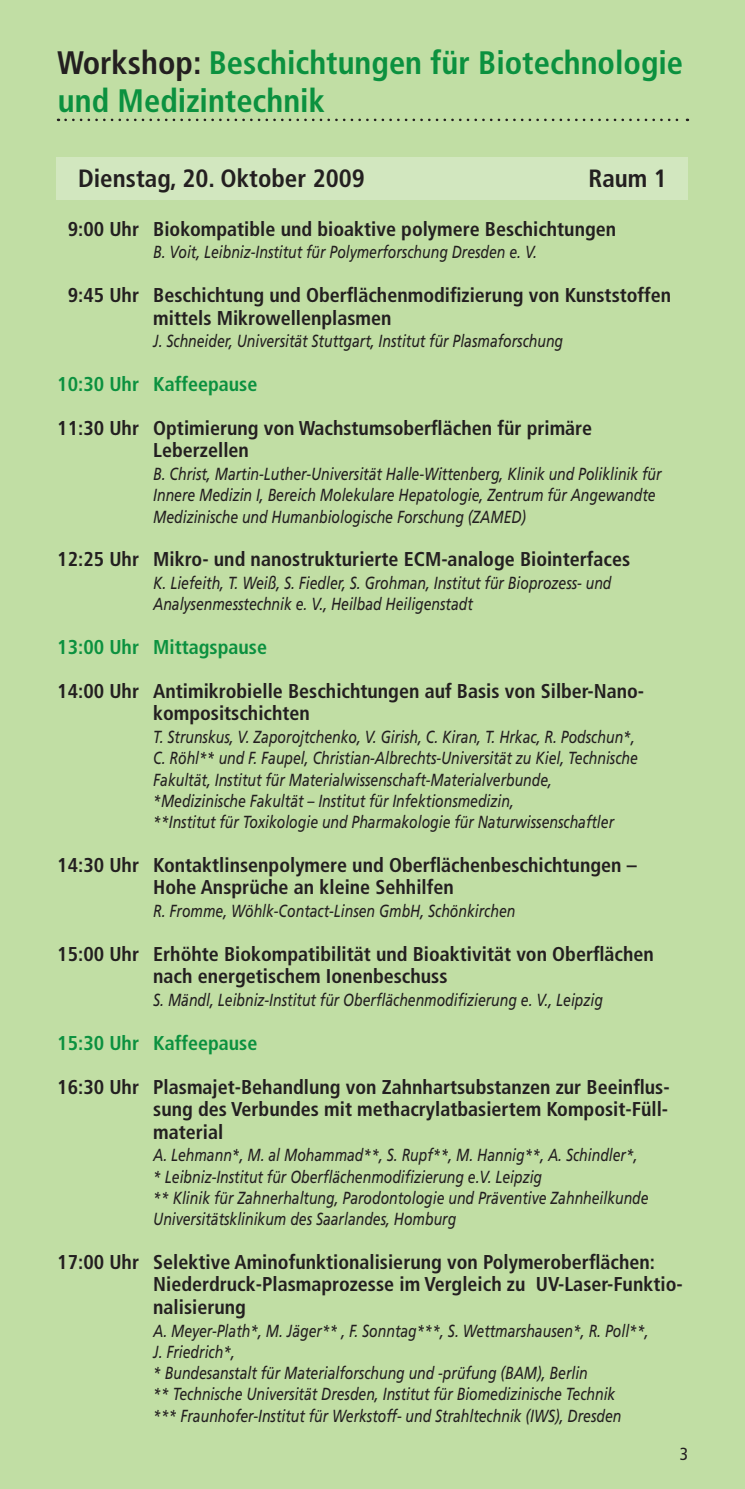
<style>
.page{position:relative;width:745px;height:1489px;background:#fff}
.page>*{position:absolute;margin:0;border:0;box-sizing:border-box;transform-origin:0 0}
.t1{font:700 condensed 32.5px/37.5px "Frutiger";color:#0b913f}
.t2{font:700 condensed 25px "Frutiger";color:#231f20}
.t3{font:700 condensed 20px/22.5px "Frutiger";color:#231f20}
.t4{font:700 condensed 20px "Frutiger";color:#0b913f}
.t5{font:italic 17.5px/21.2px "Frutiger";color:#231f20;scale:.8 1}
.t6{font:condensed 17.5px "Frutiger";color:#231f20}
.s1{color:#231f20}
</style>
<div class="page">
<div style="left:0;top:0;width:744px;height:1488px;background:#c1dea4"></div>
<svg style="left:65px;top:119px;width:622px;height:2px"></svg>
<div style="left:57px;top:157px;width:630px;height:42px;background:#d2e7bf"></div>
<h1 class="t1" style="left:57px;top:44px;width:627px"><span class="s1">Workshop:</span> Beschichtungen für Biotechnologie und Medizintechnik</h1>
<h2 class="t2" style="left:78px;top:164px;width:288px">Dienstag, 20. Oktober 2009</h2>
<h2 class="t2" style="left:588px;top:164px;width:80px">Raum 1</h2>
<p class="t3" style="left:68px;top:217px;width:549px">9:00 Uhr Biokompatible und bioaktive polymere Beschichtungen</p>
<p class="t5" style="left:153px;top:241px;width:481px">B. Voit, Leibniz-Institut für Polymerforschung Dresden e. V.</p>
<p class="t3" style="left:153px;top:284px;width:519px;text-indent:-85px">9:45 Uhr Beschichtung und Oberflächenmodifizierung von Kunststoffen mittels Mikrowellenplasmen</p>
<p class="t5" style="left:153px;top:330px;width:513px">J. Schneider, Universität Stuttgart, Institut für Plasmaforschung</p>
<p class="t4" style="left:57px;top:372px;width:201px">10:30 Uhr Kaffeepause</p>
<p class="t3" style="left:153px;top:416px;width:440px;text-indent:-96px">11:30 Uhr Optimierung von Wachstumsoberflächen für primäre<br>Leberzellen</p>
<p class="t5" style="left:153px;top:463px;width:636px">B. Christ, Martin-Luther-Universität Halle-Wittenberg, Klinik und Poliklinik für<br>Innere Medizin I, Bereich Molekulare Hepatologie, Zentrum für Angewandte<br>Medizinische und Humanbiologische Forschung (ZAMED)</p>
<p class="t3" style="left:57px;top:548px;width:574px">12:25 Uhr Mikro- und nanostrukturierte ECM-analoge Biointerfaces</p>
<p class="t5" style="left:153px;top:572px;width:574px">K. Liefeith, T. Weiß, S. Fiedler, S. Grohman, Institut für Bioprozess- und<br>Analysenmesstechnik e. V., Heilbad Heiligenstadt</p>
<p class="t4" style="left:57px;top:635px;width:211px">13:00 Uhr Mittagspause</p>
<p class="t3" style="left:153px;top:679px;width:492px;text-indent:-96px">14:00 Uhr Antimikrobielle Beschichtungen auf Basis von Silber-Nano&shy;kompositschichten</p>
<p class="t5" style="left:153px;top:726px;width:607px">T. Strunskus, V. Zaporojtchenko, V. Girish, C. Kiran, T. Hrkac, R. Podschun*, C. Röhl** und F. Faupel, Christian-Albrechts-Universität zu Kiel, Technische Fakultät, Institut für Materialwissenschaft-Materialverbunde, *Medizinische Fakultät – Institut für Infektionsmedizin,<br>**Institut für Toxikologie und Pharmakologie für Naturwissenschaftler</p>
<p class="t3" style="left:153px;top:853px;width:484px;text-indent:-96px">14:30 Uhr Kontaktlinsenpolymere und Oberflächenbeschichtungen –<br>Hohe Ansprüche an kleine Sehhilfen</p>
<p class="t5" style="left:153px;top:900px;width:454px">R. Fromme, Wöhlk-Contact-Linsen GmbH, Schönkirchen</p>
<p class="t3" style="left:153px;top:942px;width:502px;text-indent:-96px">15:00 Uhr Erhöhte Biokompatibilität und Bioaktivität von Oberflächen nach energetischem Ionenbeschuss</p>
<p class="t5" style="left:153px;top:989px;width:563px">S. Mändl, Leibniz-Institut für Oberflächenmodifizierung e. V., Leipzig</p>
<p class="t4" style="left:57px;top:1030px;width:201px">15:30 Uhr Kaffeepause</p>
<p class="t3" style="left:153px;top:1075px;width:517px;text-align:justify;text-indent:-96px">16:30 Uhr Plasmajet-Behandlung von Zahnhartsubstanzen zur Beeinflus&shy;sung des Verbundes mit methacrylatbasiertem Komposit-Füll&shy;material</p>
<p class="t5" style="left:153px;top:1144px;width:620px">A. Lehmann*, M. al Mohammad**, S. Rupf**, M. Hannig**, A. Schindler*, * Leibniz-Institut für Oberflächenmodifizierung e.V. Leipzig<br>** Klinik für Zahnerhaltung, Parodontologie und Präventive Zahnheilkunde Universitätsklinikum des Saarlandes, Homburg</p>
<p class="t3" style="left:153px;top:1250px;width:530px;text-indent:-96px">17:00 Uhr Selektive Aminofunktionalisierung von Polymeroberflächen:<br>Niederdruck-Plasmaprozesse im Vergleich zu UV-Laser-Funktio&shy;nalisierung</p>
<p class="t5" style="left:153px;top:1319px;width:620px">A. Meyer-Plath*, M. Jäger** , F. Sonntag***, S. Wettmarshausen*, R. Poll**, J. Friedrich*,<br>* Bundesanstalt für Materialforschung und -prüfung (BAM), Berlin<br>** Technische Universität Dresden, Institut für Biomedizinische Technik<br>*** Fraunhofer-Institut für Werkstoff- und Strahltechnik (IWS), Dresden</p>
<p class="t6" style="left:679px;top:1443px;width:10px">3</p>
</div>
